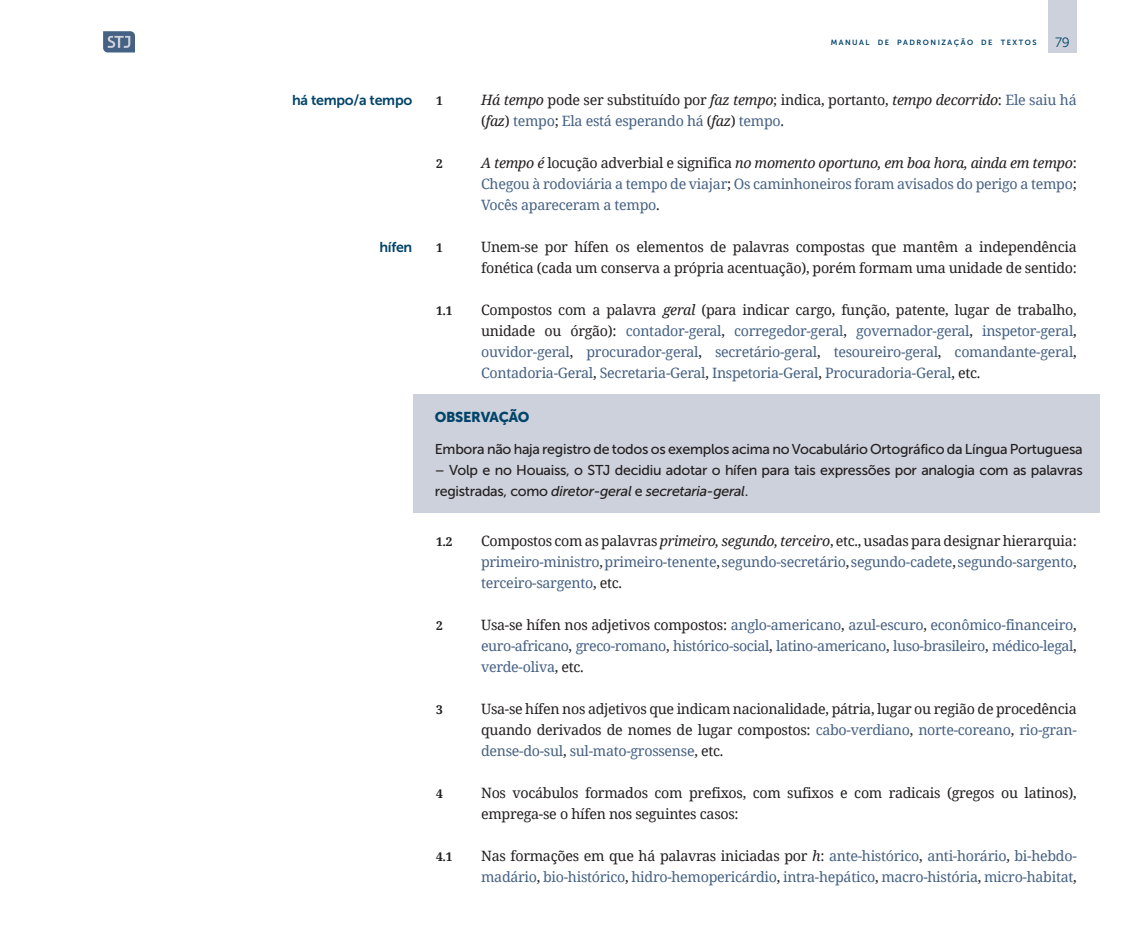
<style>
.page{position:relative;width:1134px;height:945px;background:#fff}
.page>*{position:absolute;margin:0;border:0;box-sizing:border-box;transform-origin:0 0}
.TXT_Basico02_pg-par{font:14.25px/21px "Noto Serif";letter-spacing:-.02em;color:#456183;text-align:justify}
.TXT_Basico02_pg-par-2{font:14.25px/21px "Noto Serif";letter-spacing:-.02em;color:#231f20}
.TXT_Obs_dentro{font:14.25px/21px "Museo Sans 500";letter-spacing:-.02em;color:#231f20}
.TXT_Basico02_pg-par-3{font:14.25px "Museo Sans 700";letter-spacing:-.02em;color:#024469}
.TXT_Obs_dentro-2{font:14.25px "Museo Sans 900";letter-spacing:-.02em;color:#024469}
.t1{font:13.5px "Museo Sans 300";color:#024469}
.TXT_Basico02_pg-par-4{font:700 12px "Noto Serif";color:#231f20}
.t2{font:7.5px "Museo Sans 700";letter-spacing:.2em;color:#024469}
.s1{font-style:italic}
.s2{color:#456183}
.s3{font-style:italic;color:#231f20}
.s4{color:#231f20}
</style>
<div class="page">
<div style="left:1048px;top:0;width:29px;height:52px;background:#cdd1db"></div>
<svg style="left:103px;top:31px;width:32px;height:21px"></svg>
<div style="left:413px;top:394px;width:687px;height:119px;background:#cdd1db"></div>
<p class="t2" style="left:831px;top:38px;width:207px">MANUAL DE PADRONIZAÇÃO DE TEXTOS</p>
<p class="t1" style="left:1055px;top:35px;width:16px">79</p>
<p class="TXT_Basico02_pg-par-3" style="left:292px;top:92px;width:122px">há tempo/a tempo</p>
<p class="TXT_Basico02_pg-par-4" style="left:436px;top:92px;width:8px">1</p>
<p class="TXT_Basico02_pg-par-2" style="left:481px;top:89px;width:597px"><span class="s1">Há tempo</span> pode ser substituído por <span class="s1">faz tempo</span>; indica, portanto, <span class="s1">tempo decorrido</span>: <span class="s2">Ele saiu há </span>(<span class="s1">faz</span>) <span class="s2">tempo</span>; <span class="s2">Ela está esperando há</span> (<span class="s1">faz</span>) <span class="s2">tempo</span>.</p>
<p class="TXT_Basico02_pg-par-4" style="left:436px;top:155px;width:8px">2</p>
<p class="TXT_Basico02_pg-par" style="left:481px;top:152px;width:597px"><span class="s3">A tempo é</span> <span class="s4">locução adverbial e significa</span> <span class="s3">no momento oportuno, em boa hora, ainda em tempo</span><span class="s4">:<br></span>Chegou à rodoviária a tempo de viajar<span class="s4">;</span> Os caminhoneiros foram avisados do perigo a tempo<span class="s4">; </span>Vocês apareceram a tempo<span class="s4">.</span></p>
<p class="TXT_Basico02_pg-par-3" style="left:379px;top:239px;width:34px">hífen</p>
<p class="TXT_Basico02_pg-par-4" style="left:436px;top:239px;width:8px">1</p>
<p class="TXT_Basico02_pg-par-2" style="left:481px;top:236px;width:597px">Unem-se por hífen os elementos de palavras compostas que mantêm a independência fonética (cada um conserva a própria acentuação), porém formam uma unidade de sentido:</p>
<p class="TXT_Basico02_pg-par-4" style="left:436px;top:302px;width:18px">1.1</p>
<p class="TXT_Basico02_pg-par" style="left:481px;top:299px;width:597px"><span class="s4">Compostos com a palavra</span> <span class="s3">geral</span> <span class="s4">(para indicar cargo, função, patente, lugar de trabalho, unidade ou órgão):</span> contador-geral<span class="s4">,</span> corregedor-geral<span class="s4">,</span> governador-geral<span class="s4">,</span> inspetor-geral<span class="s4">, </span>ouvidor-geral<span class="s4">,</span> procurador-geral<span class="s4">,</span> secretário-geral<span class="s4">,</span> tesoureiro-geral<span class="s4">,</span> comandante-geral<span class="s4">, </span>Contadoria-Geral<span class="s4">,</span> Secretaria-Geral<span class="s4">,</span> Inspetoria-Geral<span class="s4">,</span> Procuradoria-Geral<span class="s4">, etc.</span></p>
<p class="TXT_Obs_dentro-2" style="left:435px;top:409px;width:96px">OBSERVAÇÃO</p>
<p class="TXT_Obs_dentro" style="left:435px;top:438px;width:649px">Embora não haja registro de todos os exemplos acima no Vocabulário Ortográfico da Língua Portuguesa</p>
<p class="TXT_Obs_dentro" style="left:435px;top:459px;width:649px">– Volp e no Houaiss, o STJ decidiu adotar o hífen para tais expressões por analogia com as palavras registradas, como <span class="s1">diretor-geral</span> e <span class="s1">secretaria-geral</span>.</p>
<p class="TXT_Basico02_pg-par-4" style="left:436px;top:533px;width:18px">1.2</p>
<p class="TXT_Basico02_pg-par" style="left:481px;top:530px;width:597px"><span class="s4">Compostos com as palavras</span> <span class="s3">primeiro, segundo, terceiro</span><span class="s4">, etc., usadas para designar hierarquia: </span>primeiro-ministro<span class="s4">,</span> primeiro-tenente<span class="s4">,</span> segundo-secretário<span class="s4">,</span> segundo-cadete<span class="s4">,</span> segundo-sargento<span class="s4">, </span>terceiro-sargento<span class="s4">, etc.</span></p>
<p class="TXT_Basico02_pg-par-4" style="left:436px;top:617px;width:8px">2</p>
<p class="TXT_Basico02_pg-par" style="left:481px;top:614px;width:597px"><span class="s4">Usa-se hífen nos adjetivos compostos:</span> anglo-americano<span class="s4">,</span> azul-escuro<span class="s4">,</span> econômico-financeiro<span class="s4">, </span>euro-africano<span class="s4">,</span> greco-romano<span class="s4">,</span> histórico-social<span class="s4">,</span> latino-americano<span class="s4">,</span> luso-brasileiro<span class="s4">,</span> médico-legal<span class="s4">, </span>verde-oliva<span class="s4">, etc.</span></p>
<p class="TXT_Basico02_pg-par-4" style="left:436px;top:701px;width:8px">3</p>
<p class="TXT_Basico02_pg-par-2" style="left:481px;top:698px;width:597px;text-align:justify">Usa-se hífen nos adjetivos que indicam nacionalidade, pátria, lugar ou região de procedência quando derivados de nomes de lugar compostos: <span class="s2">cabo-verdiano</span>, <span class="s2">norte-coreano</span>, <span class="s2">rio-gran&shy;dense-do-sul</span>, <span class="s2">sul-mato-grossense</span>, etc.</p>
<p class="TXT_Basico02_pg-par-4" style="left:436px;top:785px;width:8px">4</p>
<p class="TXT_Basico02_pg-par-2" style="left:481px;top:782px;width:597px">Nos vocábulos formados com prefixos, com sufixos e com radicais (gregos ou latinos), emprega-se o hífen nos seguintes casos:</p>
<p class="TXT_Basico02_pg-par-4" style="left:436px;top:848px;width:18px">4.1</p>
<p class="TXT_Basico02_pg-par" style="left:481px;top:845px;width:597px"><span class="s4">Nas formações em que há palavras iniciadas por</span> <span class="s3">h</span><span class="s4">:</span> ante-histórico<span class="s4">,</span> anti-horário<span class="s4">,</span> bi-hebdo&shy;madário<span class="s4">,</span> bio-histórico<span class="s4">,</span> hidro-hemopericárdio<span class="s4">,</span> intra-hepático<span class="s4">,</span> macro-história<span class="s4">,</span> micro-habitat<span class="s4">,</span></p>
</div>
